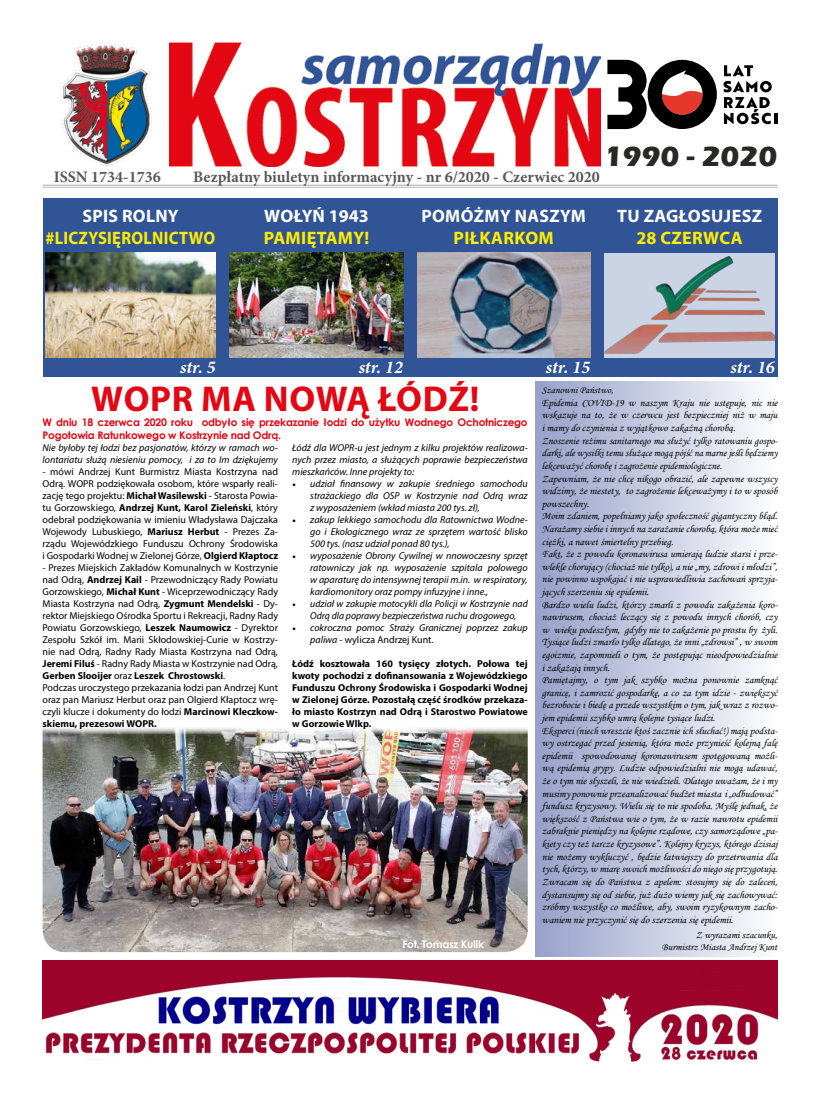
<style>
.page{position:relative;width:820px;height:1106px;background:#fff}
.page>*{position:absolute;margin:0;border:0;box-sizing:border-box;transform-origin:0 0}
.t1{font:700 36px "Myriad Pro";letter-spacing:.02em;color:#e30613}
.t2{font:700 29px "Eras ITC";color:#282827}
.t3{font:700 18px "Myriad Pro";letter-spacing:.02em;color:#fff}
.t4{font:700 18px "Myriad Pro";letter-spacing:.02em;color:#ffed00}
.t5{font:italic 700 18px "Minion Pro";color:#fff}
.t6{font:700 18px "Myriad Pro";letter-spacing:.02em;color:#ffed00;scale:.91 1}
.t7{font:700 18px "Myriad Pro";color:#fff}
.t8{font:700 16px "Minion Pro";color:#575756}
.t9{font:10.5px/12.6px "Monotype Corsiva";color:#000}
.t10{font:700 10.5px/12.6px "Century Gothic";letter-spacing:-.02em;color:#e30613}
.t11{font:700 10.5px "Century Gothic";letter-spacing:-.02em;color:#fff}
.t12{font:10px/12px "Myriad Pro";color:#000;text-align:justify}
.t13{font:italic 10px/12px "Myriad Pro";color:#000;text-align:justify}
.t14{font:700 10px/12px "Myriad Pro";color:#000;text-align:justify}
.t15{font:10px "Monotype Corsiva";color:#000}
.s1{font-weight:700}
.s2{font-family:"Minion Pro"}
.s3{font-style:normal}
</style>
<div class="page">
<div style="left:534px;top:381px;width:243px;height:575px;background:linear-gradient(to right,#97a0c9,#fdfdfe)"></div>
<img style="left:61px;top:42px;width:539px;height:124px">
<hr style="left:43px;top:185px;width:734px;height:1px;background:#c1c0c0">
<hr style="left:43px;top:187px;width:734px;height:1px;background:#c1c0c0">
<svg style="left:723px;top:65px;width:54px;height:59px"></svg>
<svg style="left:607px;top:60px;width:109px;height:69px"></svg>
<div style="left:43px;top:198px;width:734px;height:179px;background:#315496"></div>
<img style="left:417px;top:253px;width:173px;height:104px">
<img style="left:230px;top:253px;width:173px;height:104px">
<div style="left:604px;top:253px;width:170px;height:104px;background:#cbd4e4"></div>
<img style="left:604px;top:256px;width:170px;height:97px">
<img style="left:45px;top:253px;width:171px;height:104px">
<img style="left:43px;top:960px;width:734px;height:102px">
<img style="left:43px;top:728px;width:484px;height:224px">
<h2 class="t2" style="left:603px;top:140px;width:175px">1990 - 2020</h2>
<h3 class="t8" style="left:54px;top:166px;width:108px">ISSN 1734-1736</h3>
<h3 class="t8" style="left:193px;top:166px;width:408px">Bezpłatny biuletyn informacyjny - nr 6/2020 - Czerwiec 2020</h3>
<h3 class="t3" style="left:82px;top:204px;width:98px">SPIS ROLNY</h3>
<h3 class="t6" style="left:45px;top:226px;width:188px">#LICZYSIĘROLNICTWO</h3>
<h3 class="t7" style="left:264px;top:204px;width:106px">WOŁYŃ 1943</h3>
<h3 class="t4" style="left:263px;top:226px;width:107px">PAMIĘTAMY!</h3>
<h3 class="t3" style="left:421px;top:204px;width:166px">POMÓŻMY NASZYM</h3>
<h3 class="t4" style="left:453px;top:226px;width:102px">PIŁKARKOM</h3>
<h3 class="t3" style="left:617px;top:204px;width:146px">TU ZAGŁOSUJESZ</h3>
<h3 class="t4" style="left:636px;top:226px;width:107px">28 CZERWCA</h3>
<h3 class="t5" style="left:180px;top:354px;width:37px">str. 5</h3>
<h3 class="t5" style="left:358px;top:354px;width:46px">str. 12</h3>
<h3 class="t5" style="left:545px;top:354px;width:46px">str. 15</h3>
<h3 class="t5" style="left:730px;top:354px;width:46px">str. 16</h3>
<h1 class="t1" style="left:91px;top:375px;width:389px">WOPR MA NOWĄ ŁÓDŹ!</h1>
<p class="t10" style="left:43px;top:415px;width:486px">W dniu 18 czerwca 2020 roku odbyło się przekazanie łodzi do użytku Wodnego Ochotniczego<br>Pogotowia Ratunkowego w Kostrzynie nad Odrą.</p>
<p class="t13" style="left:43px;top:441px;width:237px">Nie byłoby tej łodzi bez pasjonatów, którzy w ramach wo&shy;lontariatu służą niesieniu pomocy, i za to Im dziękujemy</p>
<p class="t12" style="left:43px;top:465px;width:237px">- mówi Andrzej Kunt Burmistrz Miasta Kostrzyna nad Odrą. WOPR podziękowała osobom, które wsparły reali&shy;zację tego projektu: <span class="s1">Michał Wasilewski</span> - Starosta Powia&shy;tu Gorzowskiego, <span class="s1">Andrzej Kunt, Karol Zieleński</span>, który odebrał podziękowania w imieniu Władysława Dajczaka Wojewody Lubuskiego, <span class="s1">Mariusz Herbut</span> - Prezes Za&shy;rządu Wojewódzkiego Funduszu Ochrony Środowiska i Gospodarki Wodnej w Zielonej Górze, <span class="s1">Olgierd Kłaptocz</span></p>
<p class="t12" style="left:43px;top:561px;width:237px;text-align:left">- Prezes Miejskich Zakładów Komunalnych w Kostrzynie nad Odrą, <span class="s1">Andrzej Kail</span> - Przewodniczący Rady Powiatu Gorzowskiego, <span class="s1">Michał Kunt</span> - Wiceprzewodniczący Rady Miasta Kostrzyna nad Odrą, <span class="s1">Zygmunt Mendelski</span> - Dy&shy;rektor Miejskiego Ośrodka Sportu i Rekreacji, Radny Rady Powiatu Gorzowskiego, <span class="s1">Leszek Naumowicz</span> - Dyrektor Zespołu Szkół im. Marii Skłodowskiej-Curie w Kostrzy&shy;nie nad Odrą, Radny Rady Miasta Kostrzyna nad Odrą, <span class="s1">Jeremi Filuś</span> - Radny Rady Miasta w Kostrzynie nad Odrą, <span class="s1">Gerben Slooijer</span> oraz <span class="s1">Leszek Chrostowski</span>.<br>Podczas uroczystego przekazania łodzi pan Andrzej Kunt oraz pan Mariusz Herbut oraz pan Olgierd Kłaptocz wrę&shy;czyli klucze i dokumenty do łodzi <span class="s1">Marcinowi Kleczkow&shy;skiemu, prezesowi WOPR.</span></p>
<p class="t15" style="left:541px;top:384px;width:73px">Szanowni Państwo,</p>
<p class="t9" style="left:541px;top:396px;width:237px">Epidemia COVID-19 w naszym Kraju nie ustępuje, nic nie wskazuje na to, że w czerwcu jest bezpieczniej niż w maju i mamy do czynienia z wyjątkowo zakaźną chorobą.<br>Znoszenie reżimu sanitarnego ma służyć tylko ratowaniu gospo&shy;darki, ale wysiłki temu służące mogą pójść na marne jeśli będziemy lekceważyć chorobę i zagrożenie epidemiologiczne.<br>Zapewniam, że nie chcę nikogo obrazić, ale zapewne wszyscy widzimy, że niestety, to zagrożenie lekceważymy i to w sposób powszechny.<br>Moim zdaniem, popełniamy jako społeczność gigantyczny błąd.<br>Narażamy siebie i innych na zarażanie chorobą, która może mieć ciężki, a nawet śmiertelny przebieg.<br>Fakt, że z powodu koronawirusa umierają ludzie starsi i prze&shy;wlekle chorujący (chociaż nie tylko), a nie „my, zdrowi i młodzi”, nie powinno uspokajać i nie usprawiedliwia zachowań sprzyja&shy;jących szerzeniu się epidemii.<br>Bardzo wielu ludzi, którzy zmarli z powodu zakażenia koro&shy;nawirusem, chociaż leczący się z powodu innych chorób, czy w wieku podeszłym, gdyby nie to zakażenie po prostu by żyli.<br>Tysiące ludzi zmarło tylko dlatego, że inni „zdrowsi” , w swoim egoizmie, zapomnieli o tym, że postępując nieodpowiedzialnie i zakażają innych.<br>Pamiętajmy, o tym jak szybko można ponownie zamknąć granicę, i zamrozić gospodarkę, a co za tym idzie - zwiększyć bezrobocie i biedę a przede wszystkim o tym, jak wraz z rozwo&shy;jem epidemii szybko umrą kolejne tysiące ludzi.<br>Eksperci (niech wreszcie ktoś zacznie ich słuchać!) mają podsta&shy;wy ostrzegać przed jesienią, która może przynieść kolejną falę epidemii spowodowanej koronawirusem spotęgowaną możli&shy;wą epidemią grypy. Ludzie odpowiedzialni nie mogą udawać, że o tym nie słyszeli, że nie wiedzieli. Dlatego uważam, że i my musimy ponownie przeanalizować budżet miasta i „odbudować” fundusz kryzysowy. Wielu się to nie spodoba. Myślę jednak, że większość z Państwa wie o tym, że w razie nawrotu epidemii zabraknie pieniędzy na kolejne rządowe, czy samorządowe „pa&shy;kiety czy też tarcze kryzysowe”. Kolejny kryzys, którego dzisiaj nie możemy wykluczyć , będzie łatwiejszy do przetrwania dla tych, którzy, w miarę swoich możliwości do niego się przygotują.<br>Zwracam się do Państwa z apelem: stosujmy się do zaleceń, dystansujmy się od siebie, już dużo wiemy jak się zachowywać: zróbmy wszystko co możliwe, aby, swoim ryzykownym zacho&shy;waniem nie przyczynić się do szerzenia się epidemii.</p>
<p class="t15" style="left:695px;top:929px;width:83px">Z wyrazami szacunku,</p>
<p class="t13" style="left:292px;top:441px;width:237px">Łódź dla WOPR-u jest jednym z kilku projektów realizowa&shy;nych przez miasto, a służących poprawie bezpieczeństwa mieszkańców. Inne projekty to:</p>
<p class="t13" style="left:310px;top:477px;width:219px;text-indent:-18px"><span class="s2">•</span> udział finansowy w zakupie średniego samochodu strażackiego dla OSP w Kostrzynie nad Odrą wraz z wyposażeniem (wkład miasta 200 tys. zł),</p>
<p class="t13" style="left:310px;top:513px;width:219px;text-indent:-18px"><span class="s2">•</span> zakup lekkiego samochodu dla Ratownictwa Wodne&shy;go i Ekologicznego wraz ze sprzętem wartość blisko 500 tys. (nasz udział ponad 80 tys.),</p>
<p class="t13" style="left:310px;top:549px;width:219px;text-indent:-18px"><span class="s2">•</span> wyposażenie Obrony Cywilnej w nnowoczesny sprzęt ratowniczy jak np. wyposażenie szpitala polowego w aparaturę do intensywnej terapii m.in. w respiratory, kardiomonitory oraz pompy infuzyjne i inne.,</p>
<p class="t13" style="left:310px;top:597px;width:219px;text-indent:-18px"><span class="s2">•</span> udział w zakupie motocykli dla Policji w Kostrzynie nad<br>Odrą dla poprawy bezpieczeństwa ruchu drogowego,</p>
<p class="t13" style="left:310px;top:621px;width:219px;text-indent:-18px"><span class="s2">•</span> cokroczna pomoc Straży Granicznej poprzez zakup paliwa <span class="s3">- wylicza Andrzej Kunt.</span></p>
<p class="t14" style="left:292px;top:657px;width:237px">Łódź kosztowała 160 tysięcy złotych. Połowa tej kwoty pochodzi z dofinansowania z Wojewódzkiego Funduszu Ochrony Środowiska i Gospodarki Wodnej w Zielonej Górze. Pozostałą część środków przekaza&shy;ło miasto Kostrzyn nad Odrą i Starostwo Powiatowe w Gorzowie Wlkp.</p>
<p class="t11" style="left:402px;top:936px;width:83px">Fot. Tomasz Kulik</p>
<p class="t15" style="left:661px;top:941px;width:117px">Burmistrz Miasta Andrzej Kunt</p>
</div>
